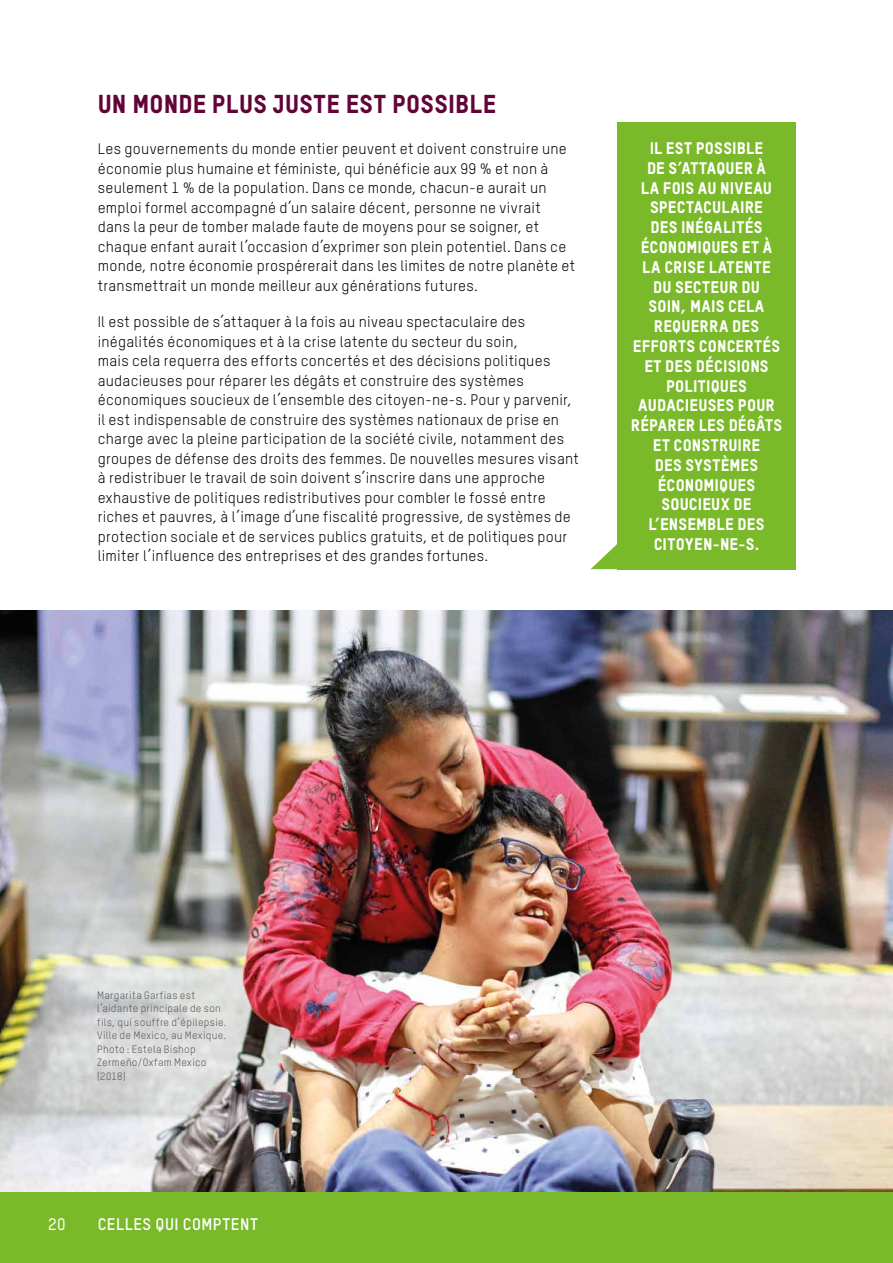
<style>
.page{position:relative;width:893px;height:1263px;background:#fff}
.page>*{position:absolute;margin:0;border:0;box-sizing:border-box;transform-origin:0 0}
.t1{font:25.5px "Oxfam TSTARPRO Headline";letter-spacing:.01em;color:#620438}
.t2{font:16.5px/19.8px "Oxfam TSTARPRO Headline";letter-spacing:.01em;color:#fff;text-align:center}
.t3{font:700 16.5px "Oxfam TSTARPRO";letter-spacing:.03em;color:#fff}
.t4{font:500 16.5px "Oxfam TSTARPRO";color:#fff}
.t5{font:15px/19.5px "Oxfam TSTARPRO";letter-spacing:.015em;color:#000}
.t6{font:10.5px/13.5px "Oxfam TSTARPRO";letter-spacing:.025em;color:#575756}
</style>
<div class="page">
<div style="left:0;top:1192px;width:893px;height:71px;background:#7ab929"></div>
<img style="left:0;top:610px;width:893px;height:582px">
<div style="left:617px;top:122px;width:179px;height:447px;background:#7ab929"></div>
<svg style="left:591px;top:544px;width:26px;height:25px"></svg>
<h1 class="t1" style="left:98px;top:88px;width:400px">UN MONDE PLUS JUSTE EST POSSIBLE</h1>
<p class="t5" style="left:98px;top:139px;width:479px">Les gouvernements du monde entier peuvent et doivent construire une économie plus humaine et féministe, qui bénéficie aux 99 % et non à seulement 1 % de la population. Dans ce monde, chacun-e aurait un emploi formel accompagné d’un salaire décent, personne ne vivrait dans la peur de tomber malade faute de moyens pour se soigner, et chaque enfant aurait l’occasion d’exprimer son plein potentiel. Dans ce monde, notre économie prospérerait dans les limites de notre planète et transmettrait un monde meilleur aux générations futures.</p>
<p class="t5" style="left:98px;top:312px;width:483px">Il est possible de s’attaquer à la fois au niveau spectaculaire des inégalités économiques et à la crise latente du secteur du soin,<br>mais cela requerra des efforts concertés et des décisions politiques audacieuses pour réparer les dégâts et construire des systèmes économiques soucieux de l’ensemble des citoyen-ne-s. Pour y parvenir, il est indispensable de construire des systèmes nationaux de prise en charge avec la pleine participation de la société civile, notamment des groupes de défense des droits des femmes. De nouvelles mesures visant à redistribuer le travail de soin doivent s’inscrire dans une approche exhaustive de politiques redistributives pour combler le fossé entre riches et pauvres, à l’image d’une fiscalité progressive, de systèmes de protection sociale et de services publics gratuits, et de politiques pour limiter l’influence des entreprises et des grandes fortunes.</p>
<p class="t2" style="left:631px;top:138px;width:153px">IL EST POSSIBLE<br>DE S’ATTAQUER À<br>LA FOIS AU NIVEAU<br>SPECTACULAIRE<br>DES INÉGALITÉS<br>ÉCONOMIQUES ET À<br>LA CRISE LATENTE<br>DU SECTEUR DU<br>SOIN, MAIS CELA<br>REQUERRA DES<br>EFFORTS CONCERTÉS<br>ET DES DÉCISIONS<br>POLITIQUES<br>AUDACIEUSES POUR<br>RÉPARER LES DÉGÂTS<br>ET CONSTRUIRE<br>DES SYSTÈMES<br>ÉCONOMIQUES<br>SOUCIEUX DE<br>L’ENSEMBLE DES<br>CITOYEN-NE-S.</p>
<p class="t6" style="left:97px;top:988px;width:131px">Margarita Garfias est l’aidante principale de son fils, qui souffre d’épilepsie.<br>Ville de Mexico, au Mexique.<br>Photo : Estela Bishop<br>Zermeño/Oxfam Mexico (2018)</p>
<p class="t4" style="left:48px;top:1214px;width:19px">20</p>
<p class="t3" style="left:98px;top:1214px;width:162px">CELLES QUI COMPTENT</p>
</div>
